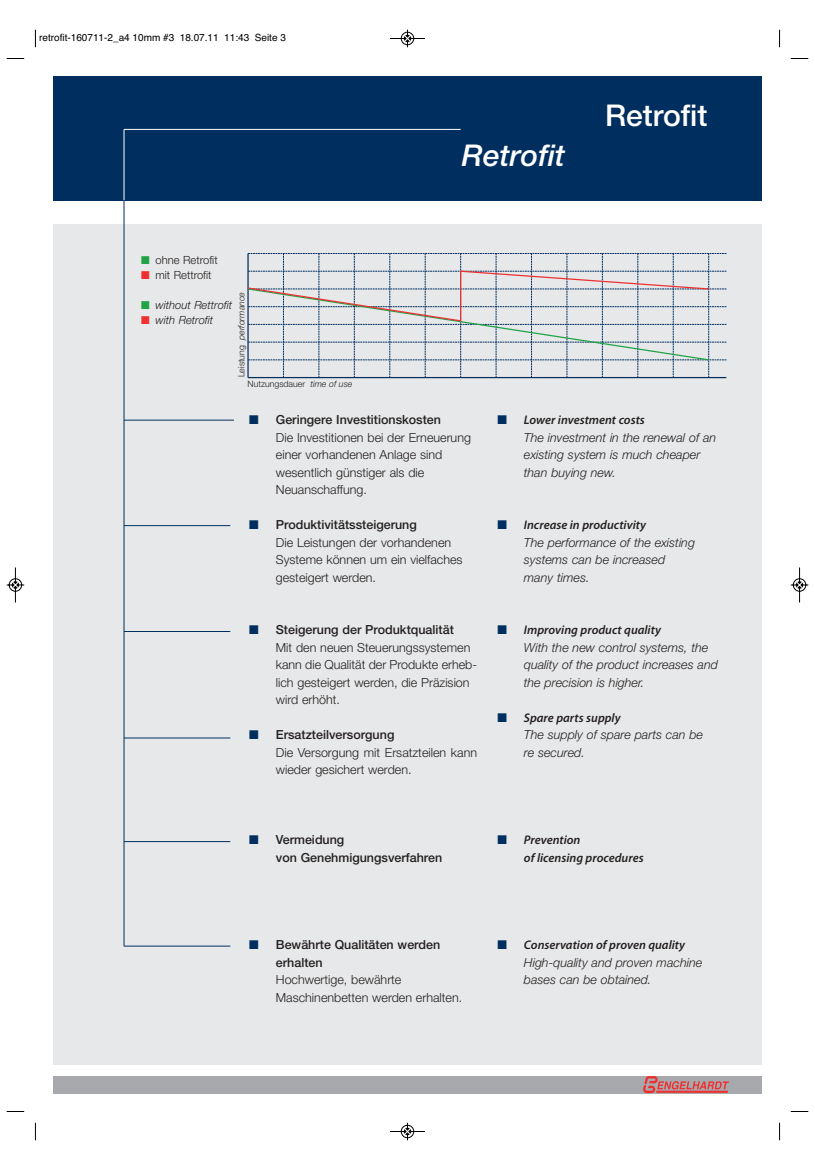
<style>
.page{position:relative;width:815px;height:1170px;background:#fff}
.page>*{position:absolute;margin:0;border:0;box-sizing:border-box;transform-origin:0 0}
.t1{font:500 30px "Helvetica Neue";color:#fff}
.t2{font:italic 500 30px "Helvetica Neue";color:#fff}
.t3{font:300 12.5px/17.5px "Helvetica Neue";color:#231f20}
.t4{font:italic 300 12.5px/17.5px "Helvetica Neue";color:#231f20}
.t5{font:italic 600 12.5px/17.5px "Myriad Pro";color:#231f20}
.t6{font:500 12.5px/17.5px "Helvetica Neue";color:#231f20}
.t7{font:italic 300 11.25px "Helvetica Neue";color:#231f20}
.t8{font:300 11.25px "Helvetica Neue";color:#231f20}
.t9{font:10px "Helvetica";color:#000}
.t10{font:300 8.75px "Helvetica Neue";color:#231f20}
.t11{font:italic 300 8.75px "Helvetica Neue";color:#231f20}
.s1{color:#1fa345}
.s2{color:#ee3031}
.s3{font-style:normal}
.s4{font-style:italic}
.s5{color:#002f5f}
.s6{font-weight:500}
</style>
<div class="page">
<div style="left:53px;top:224px;width:709px;height:840px;background:#e7e8e9"></div>
<div style="left:53px;top:76px;width:709px;height:124px;background:#002f5f"></div>
<hr style="left:124px;top:129px;width:1px;height:71px;background:#fff">
<hr style="left:124px;top:129px;width:337px;height:1px;background:#fff">
<hr style="left:124px;top:200px;width:1px;height:746px;background:#002f5f">
<hr style="left:124px;top:420px;width:110px;height:1px;background:#002f5f">
<hr style="left:124px;top:525px;width:106px;height:1px;background:#002f5f">
<hr style="left:124px;top:631px;width:106px;height:1px;background:#002f5f">
<hr style="left:124px;top:737px;width:106px;height:1px;background:#002f5f">
<hr style="left:124px;top:841px;width:106px;height:1px;background:#002f5f">
<hr style="left:124px;top:945px;width:106px;height:1px;background:#002f5f">
<div style="left:53px;top:1075px;width:709px;height:18px;background:#a8a9ad"></div>
<img style="left:644px;top:1076px;width:85px;height:16px">
<hr style="left:248px;top:377px;width:478px;height:1px;background:#002f5f">
<svg style="left:247px;top:253px;width:479px;height:124px"></svg>
<svg style="left:35px;top:30px;width:1px;height:17px"></svg>
<svg style="left:7px;top:58px;width:17px;height:1px"></svg>
<svg style="left:779px;top:30px;width:1px;height:17px"></svg>
<svg style="left:791px;top:58px;width:17px;height:1px"></svg>
<svg style="left:35px;top:1122px;width:1px;height:18px"></svg>
<svg style="left:7px;top:1111px;width:17px;height:1px"></svg>
<svg style="left:779px;top:1122px;width:1px;height:18px"></svg>
<svg style="left:791px;top:1111px;width:17px;height:1px"></svg>
<svg style="left:390px;top:29px;width:35px;height:19px"></svg>
<svg style="left:390px;top:1122px;width:35px;height:18px"></svg>
<svg style="left:6px;top:567px;width:19px;height:36px"></svg>
<svg style="left:790px;top:567px;width:19px;height:36px"></svg>
<p class="t9" style="left:39px;top:34px;width:248px">retrofit-160711-2_a4 10mm #3 18.07.11 11:43 Seite 3</p>
<p class="t8" style="left:141px;top:256px;width:78px"><span class="s1">■</span> ohne Retrofit</p>
<p class="t8" style="left:141px;top:271px;width:72px"><span class="s2">■</span> mit Rettrofit</p>
<p class="t7" style="left:141px;top:301px;width:92px"><span class="s1">■</span> without Rettrofit</p>
<p class="t7" style="left:141px;top:316px;width:73px"><span class="s2">■</span> with Retrofit</p>
<p class="t11" style="left:238px;top:377px;width:87px;rotate:-90deg"><span class="s3">Leistung</span> performance</p>
<p class="t10" style="left:248px;top:380px;width:106px">Nutzungsdauer <span class="s4">time of use</span></p>
<h1 class="t2" style="left:462px;top:145px;width:105px">Retrofit</h1>
<h1 class="t1" style="left:605px;top:105px;width:104px">Retrofit</h1>
<p class="t3" style="left:276px;top:412px;width:197px;text-indent:-27px"><span class="s5">■</span> <span class="s6">Geringere Investitionskosten<br></span>Die Investitionen bei der Erneuerung einer vorhandenen Anlage sind wesentlich günstiger als die<br>Neuanschaffung.</p>
<p class="t3" style="left:276px;top:517px;width:188px;text-indent:-27px"><span class="s5">■</span> <span class="s6">Produktivitätssteigerung<br></span>Die Leistungen der vorhandenen<br>Systeme können um ein vielfaches gesteigert werden.</p>
<p class="t3" style="left:276px;top:622px;width:203px;text-indent:-27px"><span class="s5">■</span> <span class="s6">Steigerung der Produktqualität<br></span>Mit den neuen Steuerungssystemen kann die Qualität der Produkte erheb&shy;lich gesteigert werden, die Präzision wird erhöht.</p>
<p class="t3" style="left:276px;top:727px;width:203px;text-indent:-27px"><span class="s5">■</span> <span class="s6">Ersatzteilversorgung<br></span>Die Versorgung mit Ersatzteilen kann wieder gesichert werden.</p>
<p class="t5" style="left:497px;top:412px;width:149px"><span class="s5">■</span> Lower investment costs</p>
<p class="t4" style="left:524px;top:429px;width:194px">The investment in the renewal of an existing system is much cheaper than buying new.</p>
<p class="t5" style="left:497px;top:517px;width:150px"><span class="s5">■</span> Increase in productivity</p>
<p class="t4" style="left:524px;top:534px;width:173px">The performance of the existing systems can be increased many times.</p>
<p class="t5" style="left:497px;top:622px;width:165px"><span class="s5">■</span> Improving product quality</p>
<p class="t4" style="left:524px;top:639px;width:196px">With the new control systems, the quality of the product increases and the precision is higher.</p>
<p class="t5" style="left:497px;top:709px;width:125px"><span class="s5">■</span> Spare parts supply</p>
<p class="t4" style="left:524px;top:727px;width:181px">The supply of spare parts can be re secured.</p>
<p class="t6" style="left:276px;top:832px;width:168px;text-indent:-27px"><span class="s5">■</span> Vermeidung<br>von Genehmigungsverfahren</p>
<p class="t5" style="left:524px;top:832px;width:121px;text-indent:-27px"><span class="s5">■</span> Prevention<br>of licensing procedures</p>
<p class="t6" style="left:276px;top:937px;width:166px;text-indent:-27px"><span class="s5">■</span> Bewährte Qualitäten werden erhalten</p>
<p class="t3" style="left:276px;top:972px;width:188px">Hochwertige, bewährte<br>Maschinenbetten werden erhalten.</p>
<p class="t5" style="left:497px;top:937px;width:189px"><span class="s5">■</span> Conservation of proven quality</p>
<p class="t4" style="left:524px;top:954px;width:180px">High-quality and proven machine bases can be obtained.</p>
</div>
